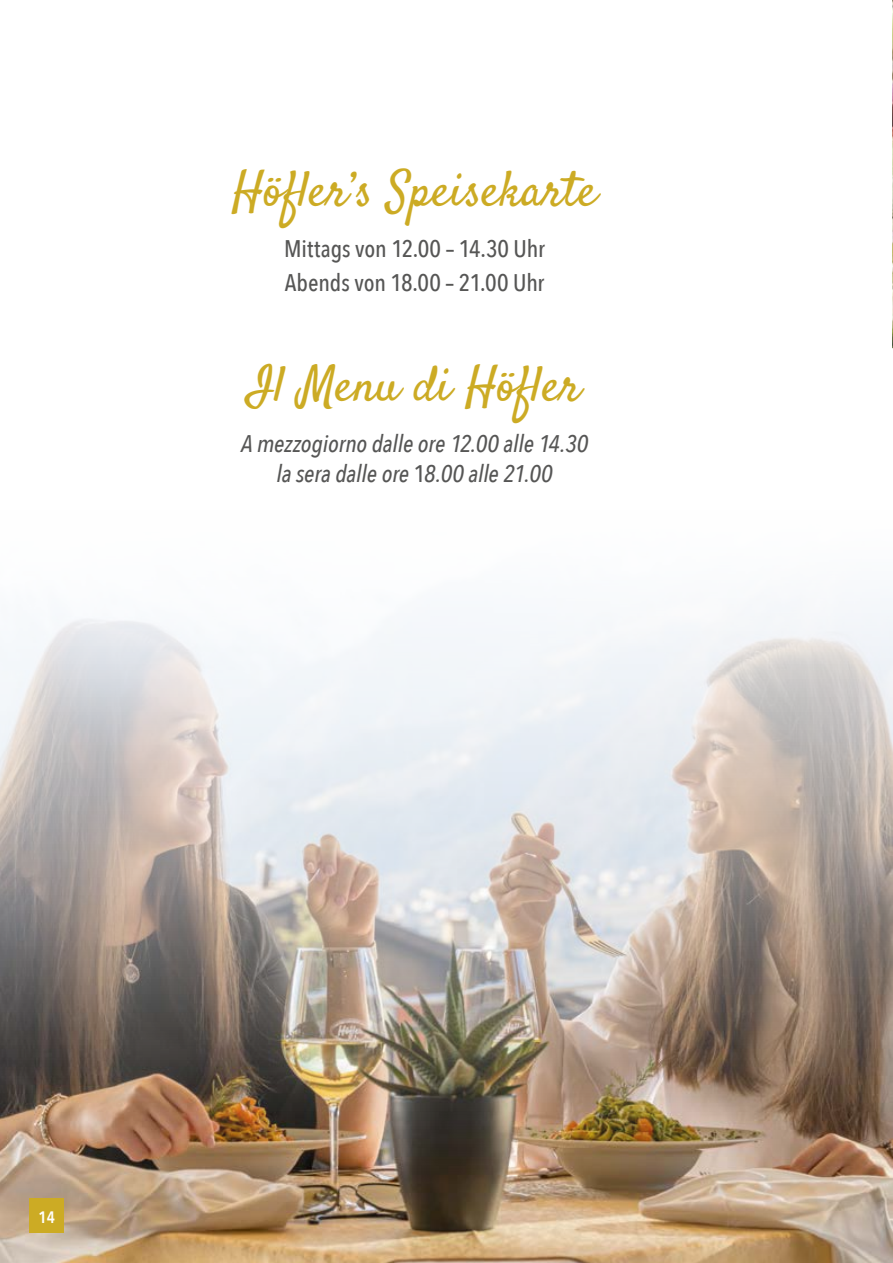
<style>
.page{position:relative;width:893px;height:1263px;background:#fff}
.page>*{position:absolute;margin:0;border:0;box-sizing:border-box;transform-origin:0 0}
.t1{font:49.5px "Satisfy";color:#ccab24}
.t2{font:italic 500 24px/30px "Avenir Next Condensed";letter-spacing:-.005em;color:#565655;text-align:center}
.t3{font:500 24px/34.2px "Avenir Next Condensed";letter-spacing:-.005em;color:#565655}
.t4{font:600 16.5px "Avenir Next Condensed";color:#fff}
.s1{font-style:normal}
</style>
<div class="page">
<img style="left:0;top:598px;width:892px;height:665px">
<div style="left:30px;top:1198px;width:34px;height:34px;background:#ccab24"></div>
<img style="left:892px;top:0;width:1px;height:348px">
<h1 class="t1" style="left:232px;top:159px;width:367px">Höfler’s Speisekarte</h1>
<p class="t3" style="left:284px;top:231px;width:262px">Mittags von 12.00 – 14.30 Uhr<br>Abends von 18.00 – 21.00 Uhr</p>
<h1 class="t1" style="left:248px;top:354px;width:334px">Il Menu di Höfler</h1>
<p class="t2" style="left:241px;top:428px;width:349px">A mezzogiorno dalle ore 12.00 alle 14.30 la sera dalle ore <span class="s1">1</span>8.00 alle 21.00</p>
<p class="t4" style="left:39px;top:1203px;width:18px">14</p>
</div>
